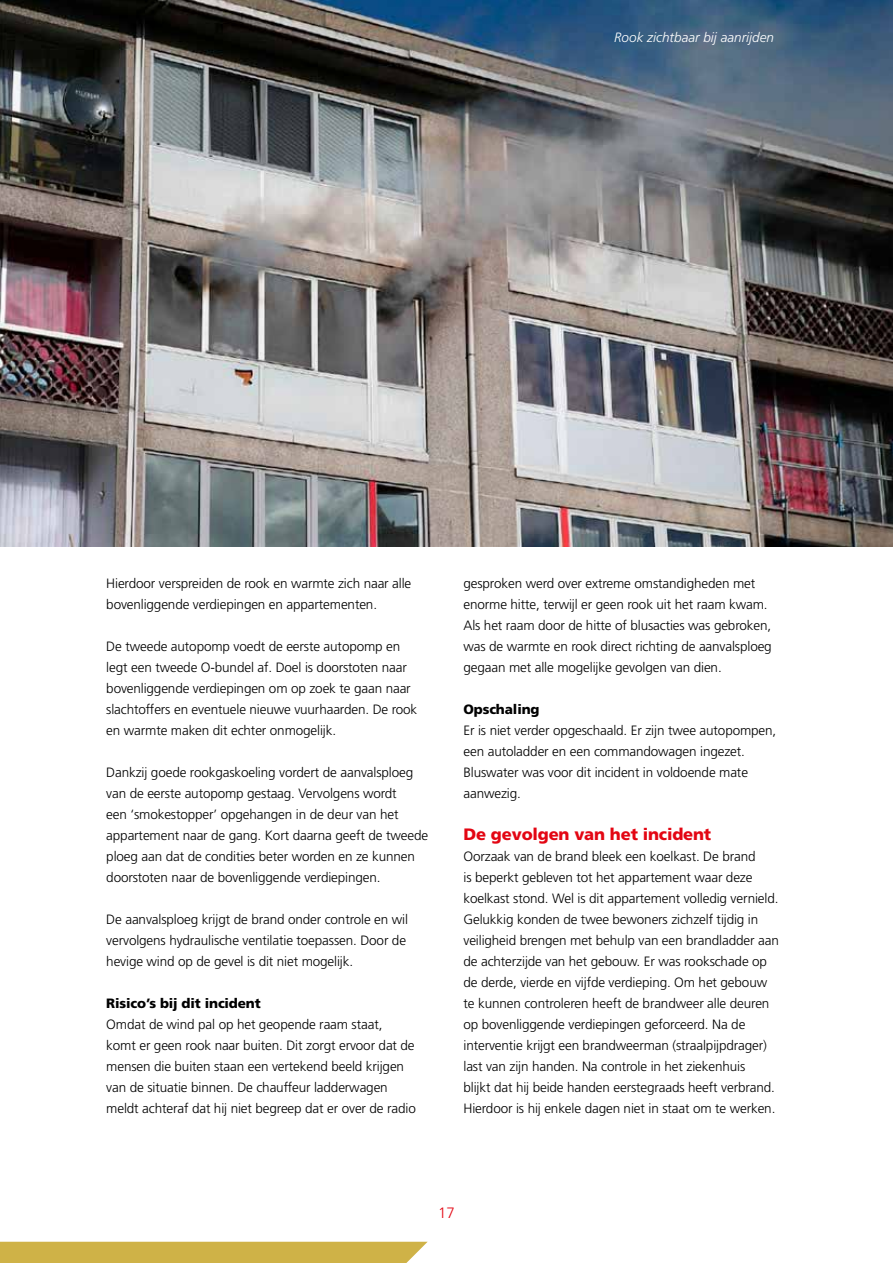
<style>
.page{position:relative;width:893px;height:1263px;background:#fff}
.page>*{position:absolute;margin:0;border:0;box-sizing:border-box;transform-origin:0 0}
.t1{font:900 16.5px "Frutiger LT Std";letter-spacing:-.01em;color:#e30613}
.t2{font:300 15px "Frutiger LT Std";color:#e30613}
.t3{font:300 13.5px/21px "Frutiger LT Std";letter-spacing:-.01em;color:#000}
.t4{font:900 13.5px "Frutiger LT Std";letter-spacing:-.01em;color:#000}
.t5{font:italic 300 13.5px "Frutiger LT Std";color:#fff}
</style>
<div class="page">
<div style="left:0;top:1242px;width:428px;height:21px;background:#cfb247"></div>
<img style="left:0;top:0;width:893px;height:546px">
<p class="t5" style="left:614px;top:30px;width:161px">Rook zichtbaar bij aanrijden</p>
<p class="t3" style="left:106px;top:573px;width:307px">Hierdoor verspreiden de rook en warmte zich naar alle bovenliggende verdiepingen en appartementen.</p>
<p class="t3" style="left:106px;top:636px;width:313px">De tweede autopomp voedt de eerste autopomp en legt een tweede O-bundel af. Doel is doorstoten naar bovenliggende verdiepingen om op zoek te gaan naar slachtoffers en eventuele nieuwe vuurhaarden. De rook en warmte maken dit echter onmogelijk.</p>
<p class="t3" style="left:106px;top:762px;width:323px">Dankzij goede rookgaskoeling vordert de aanvalsploeg van de eerste autopomp gestaag. Vervolgens wordt<br>een ‘smokestopper’ opgehangen in de deur van het appartement naar de gang. Kort daarna geeft de tweede ploeg aan dat de condities beter worden en ze kunnen doorstoten naar de bovenliggende verdiepingen.</p>
<p class="t3" style="left:106px;top:909px;width:303px">De aanvalsploeg krijgt de brand onder controle en wil vervolgens hydraulische ventilatie toepassen. Door de hevige wind op de gevel is dit niet mogelijk.</p>
<p class="t4" style="left:106px;top:995px;width:156px">Risico’s bij dit incident</p>
<p class="t3" style="left:106px;top:1014px;width:311px">Omdat de wind pal op het geopende raam staat,<br>komt er geen rook naar buiten. Dit zorgt ervoor dat de mensen die buiten staan een vertekend beeld krijgen van de situatie binnen. De chauffeur ladderwagen meldt achteraf dat hij niet begreep dat er over de radio</p>
<p class="t3" style="left:463px;top:573px;width:310px">gesproken werd over extreme omstandigheden met enorme hitte, terwijl er geen rook uit het raam kwam.<br>Als het raam door de hitte of blusacties was gebroken, was de warmte en rook direct richting de aanvalsploeg gegaan met alle mogelijke gevolgen van dien.</p>
<p class="t4" style="left:463px;top:701px;width:78px">Opschaling</p>
<p class="t3" style="left:463px;top:720px;width:314px">Er is niet verder opgeschaald. Er zijn twee autopompen, een autoladder en een commandowagen ingezet.<br>Bluswater was voor dit incident in voldoende mate aanwezig.</p>
<p class="t1" style="left:463px;top:824px;width:249px">De gevolgen van het incident</p>
<p class="t3" style="left:463px;top:846px;width:317px">Oorzaak van de brand bleek een koelkast. De brand<br>is beperkt gebleven tot het appartement waar deze koelkast stond. Wel is dit appartement volledig vernield.<br>Gelukkig konden de twee bewoners zichzelf tijdig in veiligheid brengen met behulp van een brandladder aan de achterzijde van het gebouw. Er was rookschade op de derde, vierde en vijfde verdieping. Om het gebouw te kunnen controleren heeft de brandweer alle deuren op bovenliggende verdiepingen geforceerd. Na de interventie krijgt een brandweerman (straalpijpdrager) last van zijn handen. Na controle in het ziekenhuis<br>blijkt dat hij beide handen eerstegraads heeft verbrand.<br>Hierdoor is hij enkele dagen niet in staat om te werken.</p>
<p class="t2" style="left:438px;top:1204px;width:18px">17</p>
</div>
